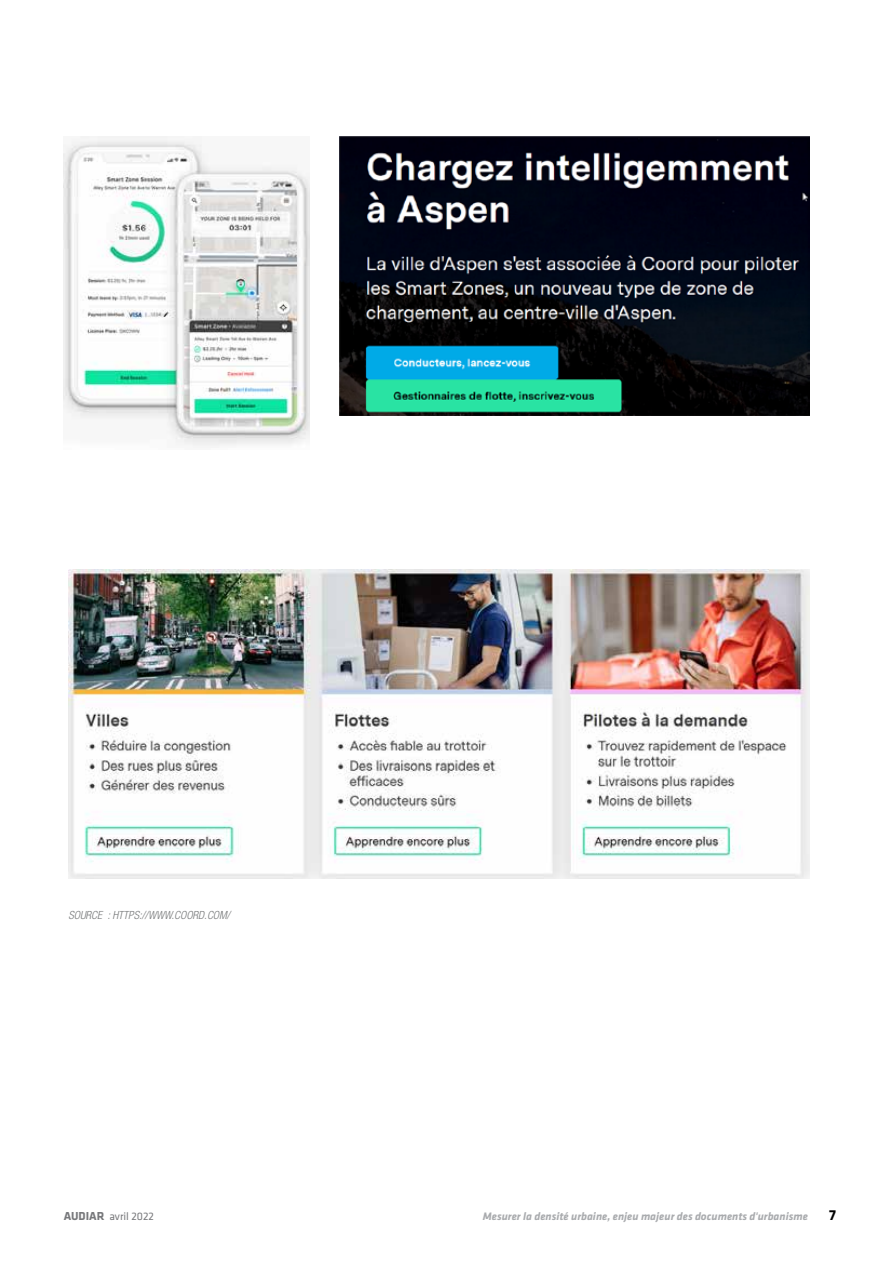
<style>
.page{position:relative;width:893px;height:1263px;background:#fff}
.page>*{position:absolute;margin:0;border:0;box-sizing:border-box;transform-origin:0 0}
.t1{font:700 15px "Klavika";color:#000}
.t2{font:italic 700 11.25px "Klavika";color:#a9abae}
.t3{font:italic 300 condensed 11.25px "Helvetica Neue LT Std";color:#77797a}
.t4{font:11.25px "Klavika";color:#77787b}
.s1{font-weight:700;font-size:12px}
</style>
<div class="page">
<img style="left:68px;top:570px;width:741px;height:309px">
<img style="left:64px;top:136px;width:245px;height:310px">
<img style="left:339px;top:136px;width:470px;height:279px">
<p class="t3" style="left:68px;top:909px;width:163px">SOURCE : HTTPS://WWW.COORD.COM/</p>
<p class="t4" style="left:64px;top:1210px;width:92px"><span class="s1">AUDIAR</span> avril 2022</p>
<p class="t2" style="left:483px;top:1210px;width:327px">Mesurer la densité urbaine, enjeu majeur des documents d'urbanisme</p>
<h1 class="t1" style="left:829px;top:1207px;width:8px">7</h1>
</div>
